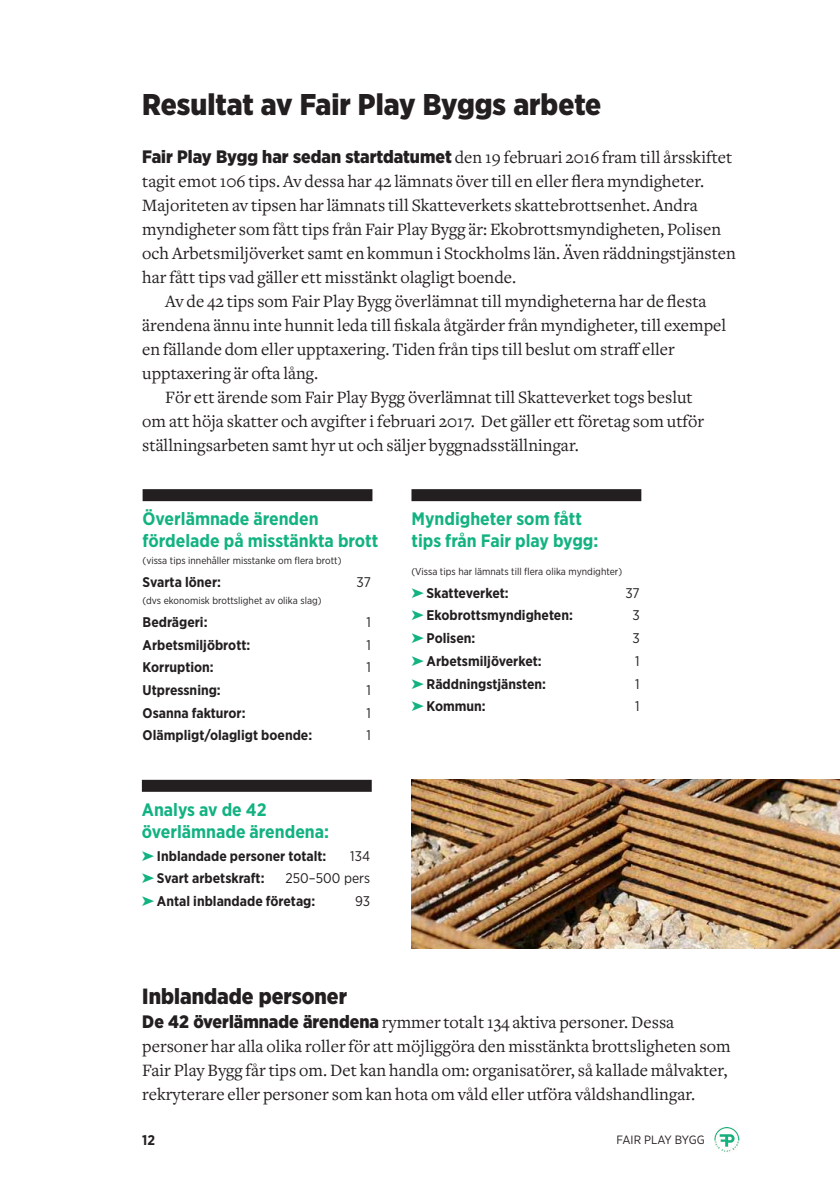
<style>
.page{position:relative;width:840px;height:1191px;background:#fff}
.page>*{position:absolute;margin:0;border:0;box-sizing:border-box;transform-origin:0 0}
.t1{font:900 30px "Gotham Narrow";color:#231f20}
.t2{font:900 22px "Gotham Narrow";color:#231f20}
.t3{font:18px/24px "Freight Text";color:#231f20}
.t4{font:700 18px/22px "Gotham Narrow";color:#12b281}
.t5{font:700 14px/22.6px "Gotham Narrow";color:#231f20}
.t6{font:14px "Gotham Narrow";letter-spacing:-.01em;color:#231f20}
.t7{font:12px "Gotham Narrow";color:#231f20}
.t8{font:10px "Gotham Narrow";color:#231f20}
.s1{font-family:"Gotham Narrow";font-weight:900}
.s2{color:#12b281}
.s3{font-weight:400}
</style>
<div class="page">
<img style="left:714px;top:1127px;width:24px;height:25px">
<div style="left:142px;top:489px;width:230px;height:12px;background:#231f20"></div>
<div style="left:411px;top:489px;width:230px;height:12px;background:#231f20"></div>
<div style="left:142px;top:780px;width:229px;height:12px;background:#231f20"></div>
<img style="left:411px;top:779px;width:428px;height:169px">
<h1 class="t1" style="left:142px;top:88px;width:460px">Resultat av Fair Play Byggs arbete</h1>
<p class="t3" style="left:142px;top:146px;width:591px"><span class="s1">Fair Play Bygg har sedan startdatumet</span> den 19 februari 2016 fram till årsskiftet</p>
<p class="t3" style="left:142px;top:170px;width:563px">tagit emot 106 tips. Av dessa har 42 lämnats över till en eller flera myndigheter.</p>
<p class="t3" style="left:142px;top:194px;width:556px">Majoriteten av tipsen har lämnats till Skatteverkets skattebrottsenhet. Andra</p>
<p class="t3" style="left:142px;top:218px;width:580px">myndigheter som fått tips från Fair Play Bygg är: Ekobrottsmyndigheten, Polisen</p>
<p class="t3" style="left:142px;top:242px;width:594px">och Arbetsmiljöverket samt en kommun i Stockholms län. Även räddningstjänsten</p>
<p class="t3" style="left:142px;top:266px;width:375px">har fått tips vad gäller ett misstänkt olagligt boende.</p>
<p class="t3" style="left:165px;top:290px;width:543px">Av de 42 tips som Fair Play Bygg överlämnat till myndigheterna har de flesta</p>
<p class="t3" style="left:142px;top:314px;width:585px">ärendena ännu inte hunnit leda till fiskala åtgärder från myndigheter, till exempel</p>
<p class="t3" style="left:142px;top:338px;width:534px">en fällande dom eller upptaxering. Tiden från tips till beslut om straff eller</p>
<p class="t3" style="left:142px;top:362px;width:177px">upptaxering är ofta lång.</p>
<p class="t3" style="left:165px;top:386px;width:529px">För ett ärende som Fair Play Bygg överlämnat till Skatteverket togs beslut</p>
<p class="t3" style="left:142px;top:410px;width:563px">om att höja skatter och avgifter i februari 2017. Det gäller ett företag som utför</p>
<p class="t3" style="left:142px;top:434px;width:438px">ställningsarbeten samt hyr ut och säljer byggnadsställningar.</p>
<p class="t4" style="left:142px;top:508px;width:237px">Överlämnade ärenden fördelade på misstänkta brott</p>
<p class="t8" style="left:142px;top:556px;width:200px">(vissa tips innehåller misstanke om flera brott)</p>
<p class="t5" style="left:142px;top:571px;width:80px">Svarta löner:</p>
<p class="t6" style="left:356px;top:575px;width:16px">37</p>
<p class="t8" style="left:142px;top:595px;width:180px">(dvs ekonomisk brottslighet av olika slag)</p>
<p class="t5" style="left:142px;top:611px;width:66px">Bedrägeri:</p>
<p class="t6" style="left:366px;top:615px;width:6px">1</p>
<p class="t5" style="left:142px;top:633px;width:109px">Arbetsmiljöbrott:</p>
<p class="t6" style="left:366px;top:637px;width:6px">1</p>
<p class="t5" style="left:142px;top:656px;width:73px">Korruption:</p>
<p class="t6" style="left:366px;top:660px;width:6px">1</p>
<p class="t5" style="left:142px;top:679px;width:80px">Utpressning:</p>
<p class="t6" style="left:366px;top:683px;width:6px">1</p>
<p class="t5" style="left:142px;top:701px;width:104px">Osanna fakturor:</p>
<p class="t6" style="left:366px;top:705px;width:6px">1</p>
<p class="t5" style="left:142px;top:724px;width:171px">Olämpligt/olagligt boende:</p>
<p class="t6" style="left:366px;top:728px;width:6px">1</p>
<p class="t4" style="left:142px;top:799px;width:189px">Analys av de 42 överlämnade ärendena:</p>
<p class="t5" style="left:142px;top:844px;width:186px"><span class="s2">➤</span> Inblandade personer totalt:</p>
<p class="t6" style="left:350px;top:849px;width:21px">134</p>
<p class="t5" style="left:142px;top:867px;width:124px"><span class="s2">➤</span> Svart arbetskraft:</p>
<p class="t5" style="left:142px;top:867px;width:229px;text-indent:144px"><span class="s3">250–500 pers </span><span class="s2">➤</span> Antal inblandade företag:</p>
<p class="t6" style="left:355px;top:894px;width:17px">93</p>
<p class="t4" style="left:411px;top:508px;width:188px">Myndigheter som fått tips från Fair play bygg:</p>
<p class="t8" style="left:411px;top:566px;width:212px">(Vissa tips har lämnats till flera olika myndighter)</p>
<p class="t5" style="left:411px;top:582px;width:99px"><span class="s2">➤</span> Skatteverket:</p>
<p class="t6" style="left:625px;top:586px;width:16px">37</p>
<p class="t5" style="left:411px;top:604px;width:163px"><span class="s2">➤</span> Ekobrottsmyndigheten:</p>
<p class="t6" style="left:632px;top:608px;width:9px">3</p>
<p class="t5" style="left:411px;top:627px;width:65px"><span class="s2">➤</span> Polisen:</p>
<p class="t6" style="left:632px;top:631px;width:9px">3</p>
<p class="t5" style="left:411px;top:650px;width:132px"><span class="s2">➤</span> Arbetsmiljöverket:</p>
<p class="t6" style="left:635px;top:654px;width:6px">1</p>
<p class="t5" style="left:411px;top:672px;width:136px"><span class="s2">➤</span> Räddningstjänsten:</p>
<p class="t6" style="left:635px;top:676px;width:6px">1</p>
<p class="t5" style="left:411px;top:695px;width:76px"><span class="s2">➤</span> Kommun:</p>
<p class="t6" style="left:635px;top:699px;width:6px">1</p>
<p class="t2" style="left:142px;top:984px;width:206px">Inblandade personer</p>
<p class="t3" style="left:142px;top:1010px;width:589px"><span class="s1">De 42 överlämnade ärendena</span> rymmer totalt 134 aktiva personer. Dessa personer har alla olika roller för att möjliggöra den misstänkta brottsligheten som Fair Play Bygg får tips om. Det kan handla om: organisatörer, så kallade målvakter, rekryterare eller personer som kan hota om våld eller utföra våldshandlingar.</p>
<p class="t5" style="left:142px;top:1129px;width:14px">12</p>
<p class="t7" style="left:616px;top:1133px;width:89px">FAIR PLAY BYGG</p>
</div>
